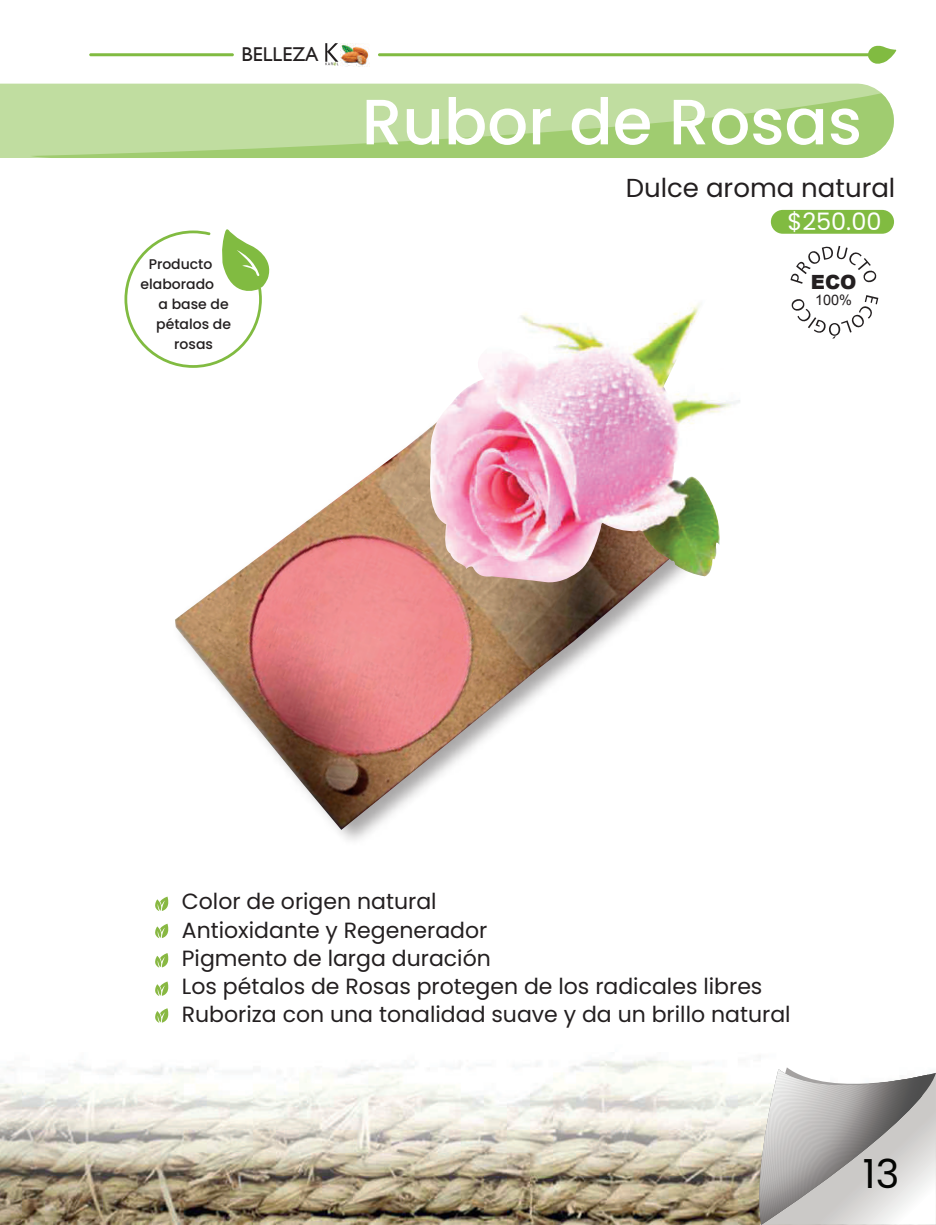
<style>
.page{position:relative;width:936px;height:1225px;background:#fff}
.page>*{position:absolute;margin:0;border:0;box-sizing:border-box;transform-origin:0 0}
.t1{font:500 64px "Poppins";color:#fff}
.t2{font:40px "Poppins";color:#040503}
.t3{font:26px "Poppins";color:#231f20}
.t4{font:24px "Poppins";color:#fff}
.t5{font:22px/28px "Poppins";color:#231f20}
.t6{font:20px "Gill Sans";color:#231f20}
.t7{font:900 19.6px "Arial";color:#231f20}
.t8{font:14.4px "Arial";color:#231f20}
.t9{font:500 14px "Poppins";color:#231f20}
</style>
<div class="page">
<img style="left:0;top:56px;width:935px;height:1169px">
<svg style="left:325px;top:43px;width:13px;height:23px"></svg>
<img style="left:340px;top:43px;width:29px;height:23px">
<hr style="left:89px;top:53px;width:145px;height:3px;background:#81bb41;border-radius:2px">
<svg style="left:378px;top:45px;width:519px;height:24px"></svg>
<div style="left:0;top:84px;width:893px;height:74px;background:#c0dda0"></div>
<svg style="left:32px;top:84px;width:861px;height:74px"></svg>
<div style="left:770px;top:210px;width:124px;height:24px;background:#81bb41;border-radius:12px"></div>
<img style="left:119px;top:286px;width:678px;height:666px">
<img style="left:175px;top:373px;width:505px;height:457px">
<svg style="left:124px;top:227px;width:151px;height:141px"></svg>
<svg style="left:790px;top:246px;width:87px;height:38px"></svg>
<svg style="left:790px;top:295px;width:88px;height:43px"></svg>
<svg style="left:155px;top:896px;width:13px;height:15px"></svg>
<svg style="left:155px;top:923px;width:13px;height:15px"></svg>
<svg style="left:155px;top:953px;width:13px;height:14px"></svg>
<svg style="left:155px;top:981px;width:13px;height:15px"></svg>
<svg style="left:155px;top:1008px;width:13px;height:14px"></svg>
<img style="left:428px;top:292px;width:312px;height:291px">
<svg style="left:663px;top:299px;width:99px;height:96px"></svg>
<svg style="left:752px;top:1067px;width:183px;height:157px;background:#c2c0bf"></svg>
<p class="t6" style="left:241px;top:43px;width:79px">BELLEZA</p>
<p class="t9" style="left:149px;top:256px;width:65px">Producto</p>
<p class="t9" style="left:141px;top:276px;width:75px">elaborado</p>
<p class="t9" style="left:159px;top:296px;width:72px">a base de</p>
<p class="t9" style="left:156px;top:316px;width:76px">pétalos de</p>
<p class="t9" style="left:174px;top:336px;width:40px">rosas</p>
<h1 class="t1" style="left:362px;top:85px;width:501px">Rubor de Rosas</h1>
<p class="t3" style="left:625px;top:173px;width:271px">Dulce aroma natural</p>
<p class="t4" style="left:787px;top:208px;width:96px">$250.00</p>
<p class="t7" style="left:810px;top:267px;width:47px">ECO</p>
<p class="t8" style="left:815px;top:290px;width:38px">100%</p>
<p class="t5" style="left:182px;top:888px;width:610px">Color de origen natural<br>Antioxidante y Regenerador<br>Pigmento de larga duración<br>Los pétalos de Rosas protegen de los radicales libres Ruboriza con una tonalidad suave y da un brillo natural</p>
<h2 class="t2" style="left:862px;top:1150px;width:38px">13</h2>
</div>
